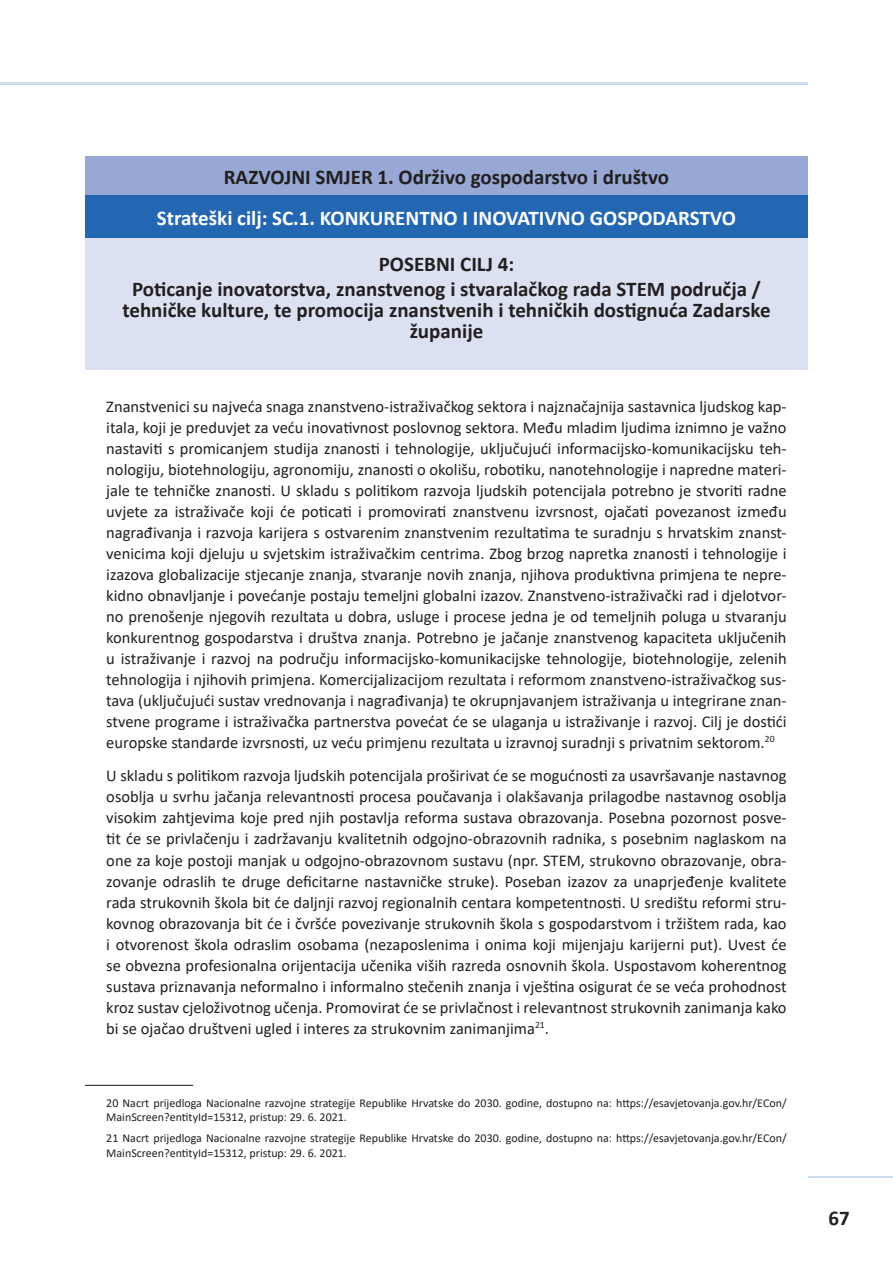
<style>
.page{position:relative;width:893px;height:1263px;background:#fff}
.page>*{position:absolute;margin:0;border:0;box-sizing:border-box;transform-origin:0 0}
.t1{font:700 21px/21px "Calibri";color:#231f20;text-align:center}
.t2{font:700 21px "Calibri";color:#fff}
.t3{font:16.5px/21px "Calibri";color:#231f20;text-align:justify}
.Footnote_text{font:12px/14.4px "Calibri";color:#231f20}
</style>
<div class="page">
<hr style="left:0;top:82px;width:808px;height:3px;background:#7da3d5">
<hr style="left:808px;top:1176px;width:85px;height:2px;background:#7da3d5">
<div style="left:85px;top:156px;width:723px;height:40px;background:#97a8d5"></div>
<div style="left:85px;top:196px;width:723px;height:42px;background:#2367b2"></div>
<div style="left:85px;top:238px;width:723px;height:131px;background:#dbe1f1"></div>
<hr style="left:85px;top:1085px;width:108px;height:1px;background:#231f20">
<p class="t1" style="left:224px;top:166px;width:447px">RAZVOJNI SMJER 1. Održivo gospodarstvo i društvo</p>
<p class="t2" style="left:157px;top:203px;width:581px">Strateški cilj: SC.1. KONKURENTNO I INOVATIVNO GOSPODARSTVO</p>
<p class="t1" style="left:379px;top:253px;width:137px">POSEBNI CILJ 4:</p>
<p class="t1" style="left:122px;top:278px;width:650px">Poticanje inovatorstva, znanstvenog i stvaralačkog rada STEM područja / tehničke kulture, te promocija znanstvenih i tehničkih dostignuća Zadarske županije</p>
<p class="t3" style="left:106px;top:395px;width:682px">Znanstvenici su najveća snaga znanstveno-istraživačkog sektora i najznačajnija sastavnica ljudskog kap&shy;itala, koji je preduvjet za veću inovativnost poslovnog sektora. Među mladim ljudima iznimno je važno nastaviti s promicanjem studija znanosti i tehnologije, uključujući informacijsko-komunikacijsku teh&shy;nologiju, biotehnologiju, agronomiju, znanosti o okolišu, robotiku, nanotehnologije i napredne materi&shy;jale te tehničke znanosti. U skladu s politikom razvoja ljudskih potencijala potrebno je stvoriti radne uvjete za istraživače koji će poticati i promovirati znanstvenu izvrsnost, ojačati povezanost između nagrađivanja i razvoja karijera s ostvarenim znanstvenim rezultatima te suradnju s hrvatskim znanst&shy;venicima koji djeluju u svjetskim istraživačkim centrima. Zbog brzog napretka znanosti i tehnologije i izazova globalizacije stjecanje znanja, stvaranje novih znanja, njihova produktivna primjena te nepre&shy;kidno obnavljanje i povećanje postaju temeljni globalni izazov. Znanstveno-istraživački rad i djelotvor&shy;no prenošenje njegovih rezultata u dobra, usluge i procese jedna je od temeljnih poluga u stvaranju konkurentnog gospodarstva i društva znanja. Potrebno je jačanje znanstvenog kapaciteta uključenih u istraživanje i razvoj na području informacijsko-komunikacijske tehnologije, biotehnologije, zelenih tehnologija i njihovih primjena. Komercijalizacijom rezultata i reformom znanstveno-istraživačkog sus&shy;tava (uključujući sustav vrednovanja i nagrađivanja) te okrupnjavanjem istraživanja u integrirane znan&shy;stvene programe i istraživačka partnerstva povećat će se ulaganja u istraživanje i razvoj. Cilj je dostići europske standarde izvrsnosti, uz veću primjenu rezultata u izravnoj suradnji s privatnim sektorom.<sup>20</sup></p>
<p class="t3" style="left:106px;top:765px;width:682px">U skladu s politikom razvoja ljudskih potencijala proširivat će se mogućnosti za usavršavanje nastavnog osoblja u svrhu jačanja relevantnosti procesa poučavanja i olakšavanja prilagodbe nastavnog osoblja visokim zahtjevima koje pred njih postavlja reforma sustava obrazovanja. Posebna pozornost posve&shy;tit će se privlačenju i zadržavanju kvalitetnih odgojno-obrazovnih radnika, s posebnim naglaskom na one za koje postoji manjak u odgojno-obrazovnom sustavu (npr. STEM, strukovno obrazovanje, obra&shy;zovanje odraslih te druge deficitarne nastavničke struke). Poseban izazov za unaprjeđenje kvalitete rada strukovnih škola bit će daljnji razvoj regionalnih centara kompetentnosti. U središtu reformi stru&shy;kovnog obrazovanja bit će i čvršće povezivanje strukovnih škola s gospodarstvom i tržištem rada, kao i otvorenost škola odraslim osobama (nezaposlenima i onima koji mijenjaju karijerni put). Uvest će se obvezna profesionalna orijentacija učenika viših razreda osnovnih škola. Uspostavom koherentnog sustava priznavanja neformalno i informalno stečenih znanja i vještina osigurat će se veća prohodnost kroz sustav cjeloživotnog učenja. Promovirat će se privlačnost i relevantnost strukovnih zanimanja kako bi se ojačao društveni ugled i interes za strukovnim zanimanjima<sup>21</sup>.</p>
<p class="Footnote_text" style="left:106px;top:1095px;width:682px">20 Nacrt prijedloga Nacionalne razvojne strategije Republike Hrvatske do 2030. godine, dostupno na: https://esavjetovanja.gov.hr/ECon/<br>MainScreen?entityId=15312, pristup: 29. 6. 2021.</p>
<p class="Footnote_text" style="left:106px;top:1131px;width:682px">21 Nacrt prijedloga Nacionalne razvojne strategije Republike Hrvatske do 2030. godine, dostupno na: https://esavjetovanja.gov.hr/ECon/<br>MainScreen?entityId=15312, pristup: 29. 6. 2021.</p>
<p class="t1" style="left:828px;top:1207px;width:23px">67</p>
</div>
